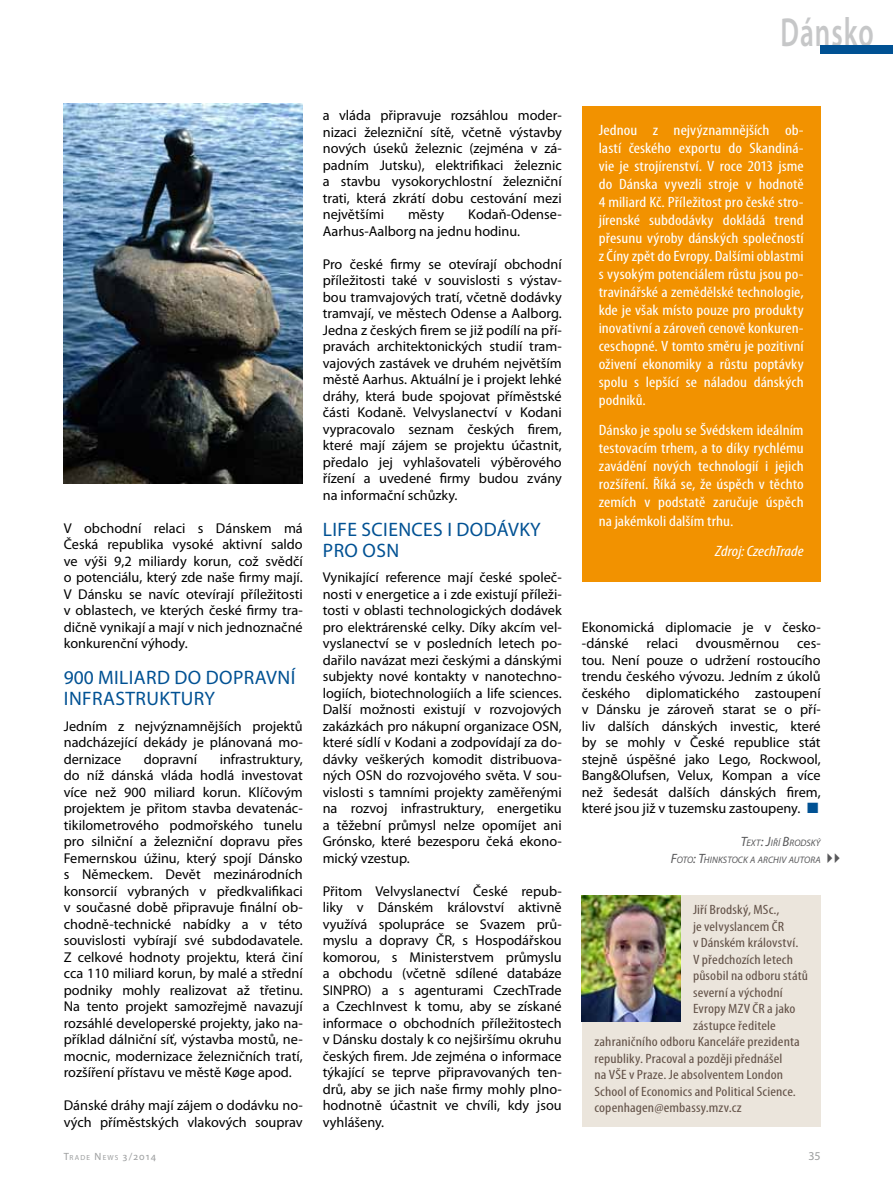
<style>
.page{position:relative;width:893px;height:1191px;background:#fff}
.page>*{position:absolute;margin:0;border:0;box-sizing:border-box;transform-origin:0 0}
.t1{font:600 40.8px "Myriad Pro";color:#c6c7c8;scale:.67 1}
.t2{font:19.5px/21px "Myriad Pro";letter-spacing:.02em;color:#005193}
.t3{font:condensed 15px/18px "Myriad Pro";letter-spacing:.005em;color:#fff;text-align:justify;scale:1.15 1}
.t4{font:italic condensed 15px "Myriad Pro";color:#fff;scale:1.15 1}
.t5{font:14.25px/16.5px "Myriad Pro";color:#000;text-align:justify}
.t6{font:condensed 13.5px "Myriad Pro";letter-spacing:.01em;color:#635248;scale:1.15 1}
.t7{font:12px "Myriad Pro";color:#9c9e9f}
.t8{font:italic 9.45px/16.5px "Myriad Pro";letter-spacing:.01em;color:#58585a;text-align:right}
.t9{font:7.35px "Myriad Pro";letter-spacing:.165em;color:#9c9e9f}
.s1{font-size:13.5px}
.s2{font-size:10.5px}
</style>
<div class="page">
<div style="left:821px;top:45px;width:72px;height:9px;background:#005193"></div>
<div style="left:582px;top:895px;width:239px;height:232px;background:#ebe5dc"></div>
<img style="left:582px;top:895px;width:98px;height:126px">
<div style="left:582px;top:106px;width:239px;height:476px;background:#f29200"></div>
<img style="left:64px;top:104px;width:239px;height:379px">
<h1 class="t1" style="left:780px;top:9px;width:141px">Dánsko</h1>
<p class="t5" style="left:64px;top:520px;width:241px">V obchodní relaci s Dánskem má Česká republika vysoké aktivní saldo ve výši 9,2 miliardy korun, což svědčí o potenciálu, který zde naše firmy mají.<br>V Dánsku se navíc otevírají příležitosti v oblastech, ve kterých české firmy tra&shy;dičně vynikají a mají v nich jednoznačné konkurenční výhody.</p>
<h2 class="t2" style="left:64px;top:667px;width:233px">900 miliard do dopravní infrastruktury</h2>
<p class="t5" style="left:64px;top:718px;width:240px">Jedním z nejvýznamnějších projektů nadcházející dekády je plánovaná mo&shy;dernizace</p>
<p class="t5" style="left:64px;top:751px;width:241px;text-indent:156px">infrastruktury, do níž dánská vláda hodlá investovat více než 900 miliard korun. Klíčovým projektem je přitom stavba devatenác&shy;tikilometrového podmořského tunelu pro silniční a železniční dopravu přes Femernskou úžinu, který spojí Dánsko s Německem. Devět mezinárodních konsorcií vybraných v předkvalifikaci v současné době připravuje finální ob&shy;chodně-technické nabídky a v této souvislosti vybírají své subdodavatele.<br>Z celkové hodnoty projektu, která činí cca 110 miliard korun, by malé a střední podniky mohly realizovat až třetinu.<br>Na tento projekt samozřejmě navazují rozsáhlé developerské projekty, jako na&shy;příklad dálniční síť, výstavba mostů, ne&shy;mocnic, modernizace železničních tratí, rozšíření přístavu ve městě Køge apod.</p>
<p class="t5" style="left:64px;top:1097px;width:240px">Dánské dráhy mají zájem o dodávku no&shy;vých příměstských vlakových souprav</p>
<p class="t5" style="left:144px;top:751px;width:55px">dopravní</p>
<p class="t5" style="left:323px;top:107px;width:241px">a vláda připravuje rozsáhlou moder&shy;nizaci železniční sítě, včetně výstavby nových úseků železnic (zejména v zá&shy;padním Jutsku), elektrifikaci železnic a stavbu vysokorychlostní železniční trati, která zkrátí dobu cestování mezi největšími</p>
<p class="t5" style="left:323px;top:206px;width:240px;text-indent:146px">Kodaň-Odense-<br>Aarhus-Aalborg na jednu hodinu.</p>
<p class="t5" style="left:323px;top:256px;width:241px">Pro české firmy se otevírají obchodní příležitosti také v souvislosti s výstav&shy;bou tramvajových tratí, včetně dodávky tramvají, ve městech Odense a Aalborg.<br>Jedna z českých firem se již podílí na pří&shy;pravách architektonických studií tram&shy;vajových zastávek ve druhém největším městě Aarhus. Aktuální je i projekt lehké dráhy, která bude spojovat příměstské části Kodaně. Velvyslanectví v Kodani vypracovalo seznam českých firem, které mají zájem se projektu účastnit, předalo jej vyhlašovateli výběrového řízení a uvedené firmy budou zvány na informační schůzky.</p>
<h2 class="t2" style="left:323px;top:519px;width:219px">Life sciences i dodávky pro OSN</h2>
<p class="t5" style="left:323px;top:569px;width:241px">Vynikající reference mají české společ&shy;nosti v energetice a i zde existují příleži&shy;tosti v oblasti technologických dodávek pro elektrárenské celky. Díky akcím vel&shy;vyslanectví se v posledních letech po&shy;dařilo navázat mezi českými a dánskými subjekty nové kontakty v nanotechno&shy;logiích, biotechnologiích a life sciences.<br>Další možnosti existují v rozvojových zakázkách pro nákupní organizace OSN</p>
<p class="t5" style="left:408px;top:206px;width:38px">městy</p>
<p class="t5" style="left:323px;top:718px;width:240px;text-indent:236px">, které sídlí v Kodani a zodpovídají za do&shy;dávky veškerých komodit distribuova&shy;ných OSN</p>
<p class="t5" style="left:323px;top:767px;width:240px;text-indent:64px">do rozvojového světa. V sou&shy;vislosti s tamními projekty zaměřenými na rozvoj infrastruktury, energetiku a těžební průmysl nelze opomíjet ani Grónsko, které bezesporu čeká ekono&shy;mický vzestup.</p>
<p class="t5" style="left:323px;top:883px;width:240px">Přitom Velvyslanectví České repub&shy;liky v Dánském království aktivně využívá spolupráce se Svazem prů&shy;myslu a dopravy ČR, s Hospodářskou komorou, s Ministerstvem průmyslu a obchodu (včetně sdílené databáze SINPRO</p>
<p class="t5" style="left:323px;top:982px;width:240px;text-indent:45px">) a s agenturami CzechTrade a CzechI nvest k tomu, aby se získané informace o obchodních příležitostech v Dánsku dostaly k co nejširšímu okruhu českých firem. Jde zejména o informace týkající se teprve připravovaných ten&shy;drů, aby se jich naše firmy mohly plno&shy;hodnotně účastnit ve chvíli, kdy jsou vyhlášeny.</p>
<p class="t3" style="left:599px;top:120px;width:180px">Jednou z nejvýznamnějších ob&shy;lastí českého exportu do Skandiná&shy;vie je strojírenství. V roce 2013 jsme do Dánska vyvezli stroje v hodnotě 4 miliard Kč. Příležitost pro české stro&shy;jírenské subdodávky dokládá trend přesunu výroby dánských společností z Číny zpět do Evropy. Dalšími oblastmi s vysokým potenciálem růstu jsou po&shy;travinářské a zemědělské technologie, kde je však místo pouze pro produkty inovativní a zároveň cenově konkuren&shy;ceschopné. V tomto směru je pozitivní oživení ekonomiky a růstu poptávky spolu s lepšící se náladou dánských podniků.</p>
<p class="t3" style="left:599px;top:421px;width:180px">Dánsko je spolu se Švédskem ideálním testovacím trhem, a to díky rychlému zavádění nových technologií i jejich rozšíření. Říká se, že úspěch v těchto zemích v podstatě zaručuje úspěch na jakémkoli dalším trhu.</p>
<p class="t4" style="left:715px;top:542px;width:78px">Zdroj: CzechTrade</p>
<p class="t5" style="left:582px;top:619px;width:240px">Ekonomická diplomacie je v česko--dánské</p>
<p class="t5" style="left:646px;top:635px;width:33px">relaci</p>
<p class="t5" style="left:696px;top:635px;width:85px">dvousměrnou</p>
<p class="t5" style="left:582px;top:635px;width:241px;text-indent:216px">ces&shy;tou. Není pouze o udržení rostoucího trendu českého vývozu. Jedním z úkolů českého diplomatického zastoupení v Dánsku je zároveň starat se o pří&shy;liv dalších dánských investic, které by se mohly v České republice stát stejně úspěšné jako Lego, Rockwool, Bang&amp;Olufsen, Velux, Kompan a více než šedesát dalších dánských firem, které jsou již v tuzemsku zastoupeny.</p>
<p class="t8" style="left:671px;top:834px;width:151px"><span class="s1">T</span>EXT<span class="s1">: J</span>IŘÍ <span class="s1">B</span>RODSKÝ<br><span class="s1">F</span>OTO<span class="s1">: T</span>HINKSTOCK A ARCHIV AUTORA</p>
<p class="t6" style="left:693px;top:901px;width:77px">Jiří Brodský, MSc.,</p>
<p class="t6" style="left:693px;top:918px;width:81px">je velvyslancem ČR</p>
<p class="t6" style="left:693px;top:934px;width:93px">v Dánském království.</p>
<p class="t6" style="left:693px;top:951px;width:89px">V předchozích letech</p>
<p class="t6" style="left:693px;top:967px;width:102px">působil na odboru států</p>
<p class="t6" style="left:693px;top:984px;width:79px">severní a východní</p>
<p class="t6" style="left:693px;top:1000px;width:91px">Evropy MZV ČR a jako</p>
<p class="t6" style="left:693px;top:1017px;width:74px">zástupce ředitele</p>
<p class="t6" style="left:594px;top:1033px;width:180px">zahraničního odboru Kanceláře prezidenta</p>
<p class="t6" style="left:594px;top:1050px;width:165px">republiky. Pracoval a později přednášel</p>
<p class="t6" style="left:594px;top:1066px;width:165px">na VŠE v Praze. Je absolventem London</p>
<p class="t6" style="left:594px;top:1083px;width:177px">School of Economics and Political Science.</p>
<p class="t6" style="left:594px;top:1099px;width:130px">copenhagen@embassy.mzv.cz</p>
<p class="t9" style="left:64px;top:1153px;width:94px"><span class="s2">T</span>RADE <span class="s2">N</span>EWS <span class="s2">3/2014</span></p>
<p class="t7" style="left:809px;top:1149px;width:14px">35</p>
</div>
